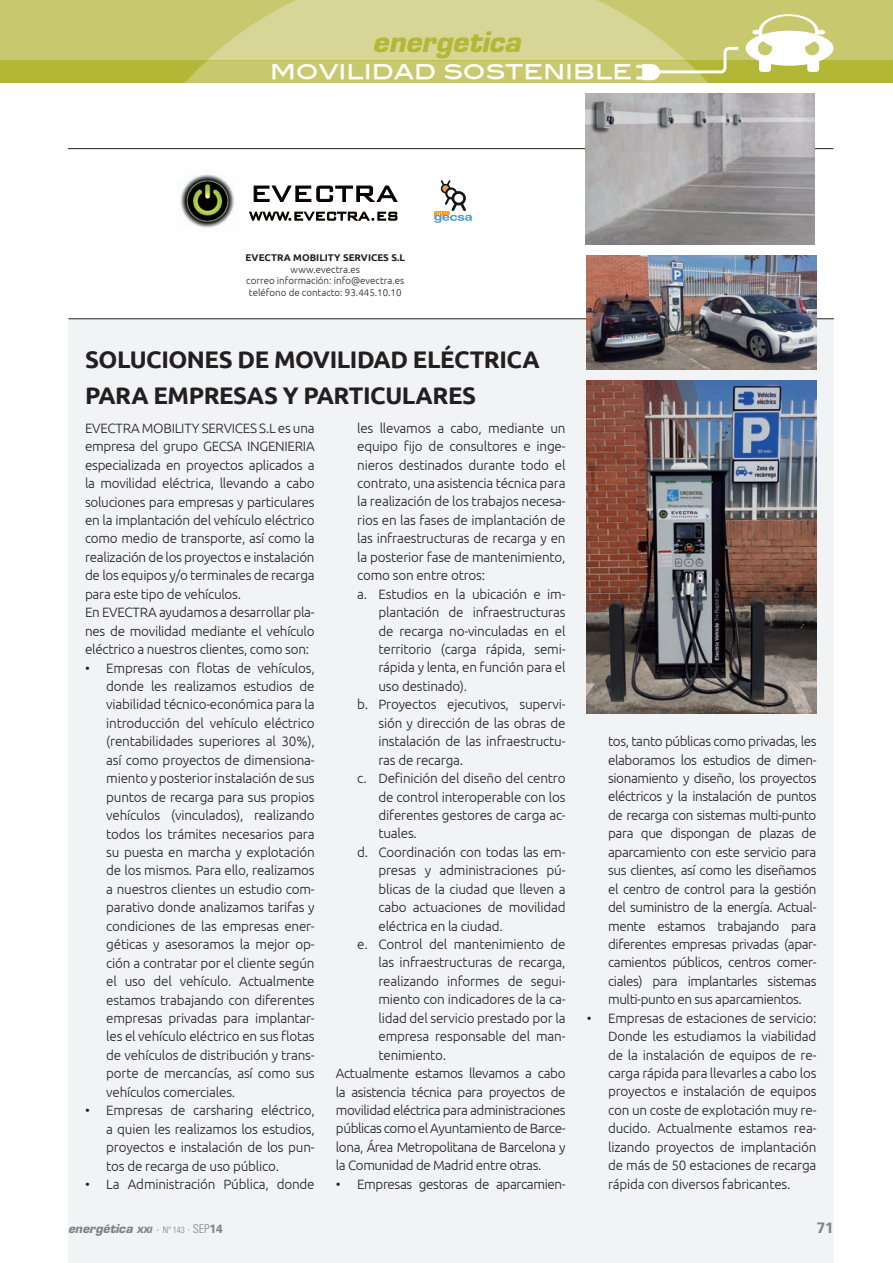
<style>
.page{position:relative;width:893px;height:1263px;background:#fff}
.page>*{position:absolute;margin:0;border:0;box-sizing:border-box;transform-origin:0 0}
.t1{font:italic 700 27.45px "Eurostile";color:#b2b735}
.t2{font:700 24px/36px "Ubuntu";letter-spacing:-.02em;color:#231f20}
.t3{font:24px "Blair Md ITCTT Medium";color:#fff}
.t4{font:700 15px "Univers";color:#808285}
.t5{font:300 13.5px/18.5px "Ubuntu";letter-spacing:-.015em;color:#231f20;text-align:justify}
.t6{font:italic 700 12px "Eurostile";color:#808285}
.t7{font:300 9.75px/11.7px "Ubuntu";color:#231f20;text-align:center}
.s1{font-weight:700}
.s2{font-size:8.4px}
.s3{font-family:"Univers";font-weight:300;font-style:normal}
.s4{font-family:"Univers";font-weight:300;font-style:normal;font-stretch:condensed;font-size:9px}
.s5{font-family:"Univers";font-weight:300;font-style:normal;font-stretch:condensed}
.s6{font-family:"Univers";font-style:normal}
</style>
<div class="page">
<div style="left:0;top:0;width:893px;height:60px;background:#c8c86e"></div>
<div style="left:0;top:61px;width:893px;height:22px;background:#b2b735"></div>
<div style="left:68px;top:319px;width:765px;height:944px;background:#f2f3f4"></div>
<hr style="left:68px;top:318px;width:766px;height:1px;background:#231f20">
<hr style="left:68px;top:148px;width:765px;height:1px;background:#231f20">
<svg style="left:185px;top:0;width:648px;height:83px"></svg>
<svg style="left:253px;top:185px;width:145px;height:17px"></svg>
<svg style="left:249px;top:212px;width:148px;height:8px"></svg>
<img style="left:180px;top:174px;width:55px;height:54px">
<img style="left:587px;top:256px;width:229px;height:114px">
<img style="left:587px;top:381px;width:229px;height:332px">
<img style="left:586px;top:94px;width:228px;height:151px">
<svg style="left:434px;top:180px;width:38px;height:43px"></svg>
<p class="t1" style="left:373px;top:25px;width:149px">energetica</p>
<p class="t3" style="left:270px;top:51px;width:363px">MOVILIDAD SOSTENIBLE</p>
<p class="t7" style="left:246px;top:251px;width:161px"><span class="s1">EVECTRA MOBILITY SERVICES S.L </span>www.evectra.es<br>correo información: info@evectra.es teléfono de contacto: 93.445.10.10</p>
<p class="t2" style="left:85px;top:341px;width:456px">SOLUCIONES DE MOVILIDAD ELÉCTRICA<br>PARA EMPRESAS Y PARTICULARES</p>
<p class="t5" style="left:85px;top:418px;width:231px;text-align:left">EVECTRA MOBILITY SERVICES S.L es una empresa del grupo GECSA INGENIERIA especializada en proyectos aplicados a la movilidad eléctrica, llevando a cabo soluciones para empresas y particulares en la implantación del vehículo eléctrico como medio de transporte, así como la realización de los proyectos e instalación de los equipos y/o terminales de recarga para este tipo de vehículos.<br>En EVECTRA ayudamos a desarrollar pla&shy;nes de movilidad mediante el vehículo eléctrico a nuestros clientes, como son:</p>
<p class="t5" style="left:106px;top:658px;width:210px;text-indent:-21px">• Empresas con flotas de vehículos, donde les realizamos estudios de viabilidad técnico-económica para la introducción del vehículo eléctrico (rentabilidades superiores al 30%), así como proyectos de dimensiona&shy;miento y posterior instalación de sus puntos de recarga para sus propios vehículos (vinculados), realizando todos los trámites necesarios para su puesta en marcha y explotación de los mismos. Para ello, realizamos a nuestros clientes un estudio com&shy;parativo donde analizamos tarifas y condiciones de las empresas ener&shy;géticas y asesoramos la mejor op&shy;ción a contratar por el cliente según el uso del vehículo. Actualmente estamos trabajando con diferentes empresas privadas para implantar&shy;les el vehículo eléctrico en sus flotas de vehículos de distribución y trans&shy;porte de mercancías, así como sus vehículos comerciales.</p>
<p class="t5" style="left:106px;top:1101px;width:210px;text-indent:-21px">• Empresas de carsharing eléctrico, a quien les realizamos los estudios, proyectos e instalación de los pun&shy;tos de recarga de uso público.</p>
<p class="t5" style="left:85px;top:1174px;width:231px">• La Administración Pública, donde</p>
<p class="t5" style="left:357px;top:418px;width:210px">les llevamos a cabo, mediante un</p>
<p class="t5" style="left:357px;top:437px;width:210px">equipo fijo de consultores e inge-</p>
<p class="t5" style="left:357px;top:455px;width:210px">nieros destinados durante todo el</p>
<p class="t5" style="left:357px;top:474px;width:210px">contrato, una asistencia técnica para</p>
<p class="t5" style="left:357px;top:492px;width:210px">la realización de los trabajos necesa-</p>
<p class="t5" style="left:357px;top:510px;width:210px">rios en las fases de implantación de</p>
<p class="t5" style="left:357px;top:529px;width:210px">las infraestructuras de recarga y en</p>
<p class="t5" style="left:357px;top:547px;width:210px">la posterior fase de mantenimiento,</p>
<p class="t5" style="left:357px;top:566px;width:129px">como son entre otros:</p>
<p class="t5" style="left:357px;top:584px;width:210px">a. Estudios en la ubicación e im-</p>
<p class="t5" style="left:378px;top:603px;width:189px">plantación de infraestructuras</p>
<p class="t5" style="left:378px;top:621px;width:189px">de recarga no-vinculadas en el</p>
<p class="t5" style="left:378px;top:639px;width:189px">territorio (carga rápida, semi-</p>
<p class="t5" style="left:378px;top:658px;width:189px">rápida y lenta, en función para el</p>
<p class="t5" style="left:378px;top:676px;width:90px">uso destinado).</p>
<p class="t5" style="left:357px;top:695px;width:210px">b. Proyectos ejecutivos, supervi-</p>
<p class="t5" style="left:378px;top:713px;width:189px">sión y dirección de las obras de</p>
<p class="t5" style="left:378px;top:732px;width:189px">instalación de las infraestructu-</p>
<p class="t5" style="left:378px;top:750px;width:86px">ras de recarga.</p>
<p class="t5" style="left:357px;top:769px;width:210px">c. Definición del diseño del centro</p>
<p class="t5" style="left:378px;top:787px;width:189px">de control interoperable con los</p>
<p class="t5" style="left:378px;top:805px;width:189px">diferentes gestores de carga ac-</p>
<p class="t5" style="left:378px;top:824px;width:40px">tuales.</p>
<p class="t5" style="left:357px;top:842px;width:210px">d. Coordinación con todas las em-</p>
<p class="t5" style="left:378px;top:861px;width:189px">presas y administraciones pú-</p>
<p class="t5" style="left:378px;top:879px;width:189px">blicas de la ciudad que lleven a</p>
<p class="t5" style="left:378px;top:898px;width:189px">cabo actuaciones de movilidad</p>
<p class="t5" style="left:378px;top:916px;width:126px">eléctrica en la ciudad.</p>
<p class="t5" style="left:357px;top:935px;width:210px">e. Control del mantenimiento de</p>
<p class="t5" style="left:378px;top:953px;width:189px">las infraestructuras de recarga,</p>
<p class="t5" style="left:378px;top:971px;width:189px">realizando informes de segui-</p>
<p class="t5" style="left:378px;top:990px;width:189px">miento con indicadores de la ca-</p>
<p class="t5" style="left:378px;top:1008px;width:189px">lidad del servicio prestado por la</p>
<p class="t5" style="left:378px;top:1027px;width:189px">empresa responsable del man-</p>
<p class="t5" style="left:378px;top:1045px;width:69px">tenimiento.</p>
<p class="t5" style="left:336px;top:1064px;width:231px">Actualmente estamos llevamos a cabo</p>
<p class="t5" style="left:336px;top:1082px;width:231px">la asistencia técnica para proyectos de</p>
<p class="t5" style="left:336px;top:1101px;width:231px">movilidad eléctrica para administraciones</p>
<p class="t5" style="left:336px;top:1119px;width:231px">públicas como el Ayuntamiento de Barce-</p>
<p class="t5" style="left:336px;top:1137px;width:231px">lona, Área Metropolitana de Barcelona y</p>
<p class="t5" style="left:336px;top:1156px;width:207px">la Comunidad de Madrid entre otras.</p>
<p class="t5" style="left:336px;top:1174px;width:231px">• Empresas gestoras de aparcamien-</p>
<p class="t5" style="left:608px;top:732px;width:210px">tos, tanto públicas como privadas, les elaboramos los estudios de dimen&shy;sionamiento y diseño, los proyectos eléctricos y la instalación de puntos de recarga con sistemas multi-punto para que dispongan de plazas de aparcamiento con este servicio para sus clientes, así como les diseñamos el centro de control para la gestión del suministro de la energía. Actual&shy;mente estamos trabajando para diferentes empresas privadas (apar&shy;camientos públicos, centros comer&shy;ciales) para implantarles sistemas multi-punto en sus aparcamientos.</p>
<p class="t5" style="left:608px;top:1008px;width:210px;text-indent:-21px">• Empresas de estaciones de servicio:<br>Donde les estudiamos la viabilidad de la instalación de equipos de re&shy;carga rápida para llevarles a cabo los proyectos e instalación de equipos con un coste de explotación muy re&shy;ducido. Actualmente estamos rea&shy;lizando proyectos de implantación de más de 50 estaciones de recarga rápida con diversos fabricantes.</p>
<p class="t6" style="left:68px;top:1221px;width:156px">energética <span class="s2">XXI</span> <span class="s3">·</span> <span class="s4">Nº 143</span> <span class="s5">· SEP</span><span class="s6">14</span></p>
<p class="t4" style="left:817px;top:1219px;width:18px">71</p>
</div>
